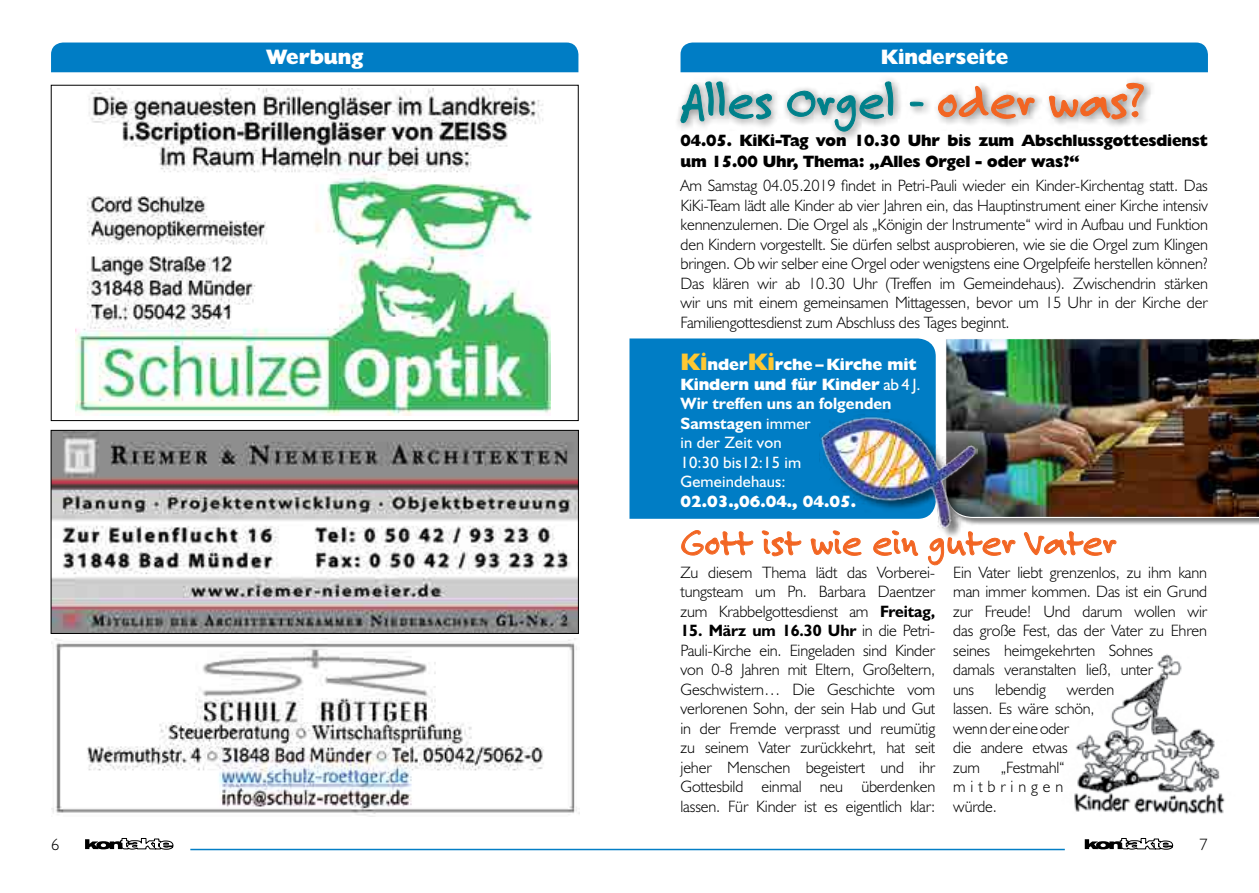
<style>
.page{position:relative;width:1259px;height:893px;background:#fff}
.page>*{position:absolute;margin:0;border:0;box-sizing:border-box;transform-origin:0 0}
.t1{font:52.5px "Felt Tip Roman";color:#00818b}
.t2{font:39px "Felt Tip Roman";color:#f26522}
.t3{font:800 21px "Humanist 521 BT";color:#fff}
.t4{font:300 16.5px/19.5px "Humanist 521 BT";letter-spacing:-.01em;color:#000;text-align:justify}
.t5{font:16.5px/19.5px "Humanist 521 BT";letter-spacing:.01em;color:#fff}
.t6{font:800 16.5px/21px "Humanist 521 BT";letter-spacing:-.01em;color:#000}
.t7{font:800 16.5px "Humanist 521 BT";color:#fff}
.s1{color:#f26522}
.s2{font-weight:800;font-size:24px;color:#ffc832}
.s3{font-weight:800}
.s4{font-weight:700}
</style>
<div class="page">
<svg style="left:85px;top:838px;width:89px;height:12px"></svg>
<svg style="left:1084px;top:838px;width:89px;height:12px"></svg>
<hr style="left:190px;top:849px;width:874px;height:1px;background:#007dc5">
<div style="left:51px;top:43px;width:527px;height:29px;background:#007dc5"></div>
<div style="left:680px;top:43px;width:528px;height:29px;background:#007dc5"></div>
<img style="left:1074px;top:654px;width:151px;height:160px">
<img style="left:76px;top:88px;width:474px;height:327px">
<img style="left:53px;top:432px;width:523px;height:200px">
<div style="left:51px;top:430px;width:527px;height:204px;border:1px solid #000"></div>
<img style="left:51px;top:639px;width:528px;height:176px">
<div style="left:945px;top:338px;width:314px;height:188px;background:#000;opacity:.5"></div>
<img style="left:945px;top:338px;width:314px;height:181px">
<div style="left:674px;top:75px;width:480px;height:68px;background:#000;opacity:.5"></div>
<svg style="left:680px;top:81px;width:92px;height:43px"></svg>
<svg style="left:785px;top:81px;width:108px;height:53px"></svg>
<svg style="left:908px;top:101px;width:16px;height:6px"></svg>
<svg style="left:938px;top:84px;width:97px;height:55px"></svg>
<svg style="left:1048px;top:82px;width:96px;height:39px"></svg>
<svg style="left:681px;top:530px;width:72px;height:26px"></svg>
<svg style="left:761px;top:530px;width:40px;height:27px"></svg>
<svg style="left:810px;top:538px;width:52px;height:18px"></svg>
<svg style="left:873px;top:539px;width:46px;height:17px"></svg>
<svg style="left:928px;top:537px;width:88px;height:29px"></svg>
<svg style="left:1024px;top:531px;width:93px;height:25px"></svg>
<div style="left:629px;top:338px;width:306px;height:181px;background:#007dc5"></div>
<div style="left:822px;top:417px;width:166px;height:122px;background:#000;opacity:.55"></div>
<img style="left:819px;top:409px;width:158px;height:120px">
<p class="t3" style="left:267px;top:43px;width:98px">Werbung</p>
<p class="t3" style="left:881px;top:43px;width:129px">Kinderseite</p>
<h1 class="t1" style="left:679px;top:69px;width:466px">Alles Orgel - <span class="s1">oder was?</span></h1>
<p class="t6" style="left:680px;top:130px;width:529px">04.05. KiKi-Tag von 10.30 Uhr bis zum Abschlussgottesdienst um 15.00 Uhr, Thema: „Alles Orgel - oder was?“</p>
<p class="t4" style="left:680px;top:175px;width:529px">Am Samstag 04.05.2019 findet in Petri-Pauli wieder ein Kinder-Kirchentag statt. Das KiKi-Team lädt alle Kinder ab vier Jahren ein, das Hauptinstrument einer Kirche intensiv kennenzulernen. Die Orgel als „Königin der Instrumente“ wird in Aufbau und Funktion den Kindern vorgestellt. Sie dürfen selbst ausprobieren, wie sie die Orgel zum Klingen bringen. Ob wir selber eine Orgel oder wenigstens eine Orgelpfeife herstellen können?<br>Das klären wir ab 10.30 Uhr (Treffen im Gemeindehaus). Zwischendrin stärken wir uns mit einem gemeinsamen Mittagessen, bevor um 15 Uhr in der Kirche der Familiengottesdienst zum Abschluss des Tages beginnt.</p>
<p class="t5" style="left:680px;top:354px;width:241px"><span class="s2">Ki</span><span class="s3">nder</span><span class="s2">Ki</span><span class="s3">rche – Kirche mit<br>Kindern und für Kinder</span> ab 4 J.<br><span class="s4">Wir treffen uns an folgenden<br>Samstagen</span> immer<br>in der Zeit von<br>10:30 bis12:15 im<br>Gemeindehaus:</p>
<p class="t7" style="left:680px;top:491px;width:177px">02.03.,06.04., 04.05.</p>
<h2 class="t2" style="left:680px;top:519px;width:437px">Gott ist wie ein guter Vater</h2>
<p class="t4" style="left:680px;top:562px;width:256px">Zu diesem Thema lädt das Vorberei&shy;tungsteam um Pn. Barbara Daentzer zum Krabbelgottesdienst am <span class="s4">Freitag,</span></p>
<p class="t4" style="left:680px;top:621px;width:256px"><span class="s4">15. März um 16.30 Uhr</span> in die Petri-Pauli-Kirche ein. Eingeladen sind Kinder von 0-8 Jahren mit Eltern, Großeltern, Geschwistern… Die Geschichte vom verlorenen Sohn, der sein Hab und Gut in der Fremde verprasst und reumütig zu seinem Vater zurückkehrt, hat seit jeher Menschen begeistert und ihr Gottesbild einmal neu überdenken lassen. Für Kinder ist es eigentlich klar:</p>
<p class="t4" style="left:953px;top:562px;width:255px;text-align:left">Ein Vater liebt grenzenlos, zu ihm kann man immer kommen. Das ist ein Grund zur Freude! Und darum wollen wir das große Fest, das der Vater zu Ehren seines heimgekehrten Sohnes<br>damals veranstalten ließ, unter<br>uns</p>
<p class="t4" style="left:953px;top:679px;width:162px;text-align:left;text-indent:114px">werden lassen. Es wäre schön, wenn der eine oder<br>die andere etwas<br>zum</p>
<p class="t4" style="left:995px;top:679px;width:52px">lebendig</p>
<p class="t4" style="left:953px;top:757px;width:113px;text-indent:48px">„Festmahl“ mitbringen würde.</p>
<p class="t4" style="left:51px;top:835px;width:10px">6</p>
<p class="t4" style="left:1199px;top:835px;width:10px">7</p>
</div>
